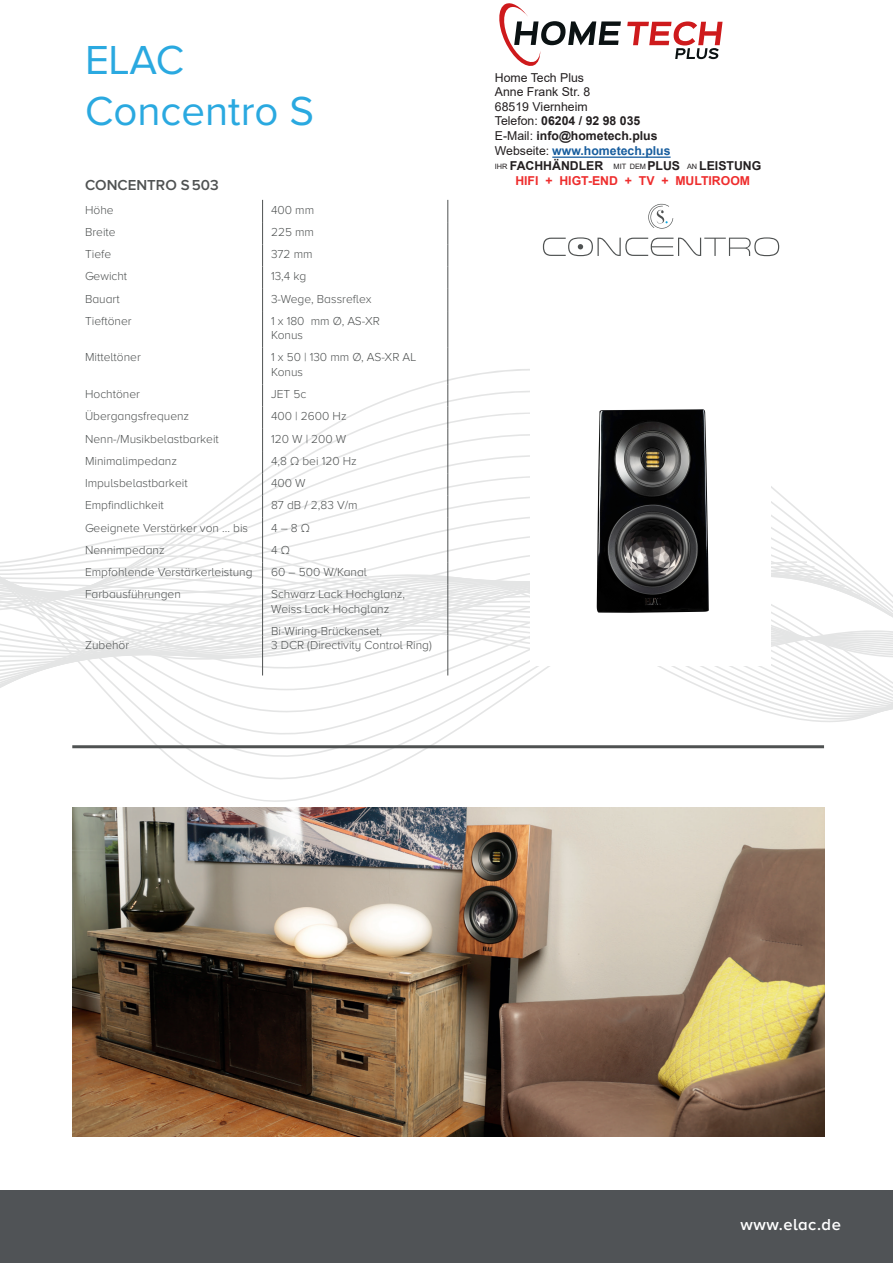
<style>
.page{position:relative;width:893px;height:1263px;background:#fff}
.page>*{position:absolute;margin:0;border:0;box-sizing:border-box;transform-origin:0 0}
.t1{font:42px/50.4px "Proxima Nova A";color:#2aa9e0}
.t2{font:600 16.5px "Proxima Nova A";letter-spacing:.03em;color:#fff}
.t3{font:600 15px "Proxima Nova A";color:#4f5252}
.t4{font:700 12.3px "Arial";color:#231f20}
.t5{font:12.3px "Arial";color:#231f20}
.t6{font:700 12.3px "Arial";color:#175d9e}
.t7{font:700 12.3px "Arial";color:#ee2d2d}
.t8{font:300 12px/22.2px "Proxima Nova A";color:#4f5252}
.s1{font-weight:400}
.s2{font-weight:400;color:#231f20}
.s3{font-weight:400;font-size:7.35px}
</style>
<div class="page">
<svg style="left:72px;top:748px;width:752px;height:22px"></svg>
<svg style="left:0;top:343px;width:893px;height:394px"></svg>
<svg style="left:0;top:440px;width:893px;height:225px"></svg>
<hr style="left:72px;top:745px;width:752px;height:3px;background:#4f5252">
<div style="left:0;top:1191px;width:893px;height:72px;background:#505356"></div>
<svg style="left:543px;top:237px;width:236px;height:19px"></svg>
<svg style="left:648px;top:203px;width:25px;height:26px"></svg>
<svg style="left:262px;top:200px;width:1px;height:111px"></svg>
<svg style="left:447px;top:200px;width:1px;height:111px"></svg>
<hr style="left:262px;top:311px;width:1px;height:37px;background:#4f5252">
<hr style="left:447px;top:311px;width:1px;height:37px;background:#4f5252">
<hr style="left:262px;top:348px;width:1px;height:36px;background:#4f5252">
<hr style="left:447px;top:348px;width:1px;height:36px;background:#4f5252">
<svg style="left:262px;top:384px;width:1px;height:200px"></svg>
<svg style="left:447px;top:384px;width:1px;height:200px"></svg>
<hr style="left:262px;top:584px;width:1px;height:51px;background:#4f5252">
<hr style="left:447px;top:584px;width:1px;height:51px;background:#4f5252">
<hr style="left:262px;top:635px;width:1px;height:40px;background:#4f5252">
<hr style="left:447px;top:635px;width:1px;height:40px;background:#4f5252">
<img style="left:72px;top:808px;width:752px;height:329px">
<img style="left:537px;top:343px;width:240px;height:331px">
<img style="left:530px;top:343px;width:240px;height:322px">
<svg style="left:499px;top:3px;width:122px;height:63px"></svg>
<svg style="left:627px;top:21px;width:95px;height:38px"></svg>
<hr style="left:552px;top:157px;width:119px;height:1px;background:#175d9e">
<h1 class="t1" style="left:85px;top:35px;width:230px">ELAC<br>Concentro S</h1>
<p class="t3" style="left:85px;top:177px;width:135px">CONCENTRO S 503</p>
<p class="t8" style="left:85px;top:198px;width:30px">Höhe</p>
<p class="t8" style="left:271px;top:198px;width:45px">400 mm</p>
<p class="t8" style="left:85px;top:221px;width:32px">Breite</p>
<p class="t8" style="left:271px;top:221px;width:44px">225 mm</p>
<p class="t8" style="left:85px;top:243px;width:28px">Tiefe</p>
<p class="t8" style="left:271px;top:243px;width:43px">372 mm</p>
<p class="t8" style="left:85px;top:265px;width:48px">Gewicht<br>Bauart<br>Tieftöner</p>
<p class="t8" style="left:85px;top:346px;width:57px">Mitteltöner</p>
<p class="t8" style="left:85px;top:383px;width:169px">Hochtöner<br>Übergangsfrequenz<br>Nenn-/Musikbelastbarkeit<br>Minimalimpedanz<br>Impulsbelastbarkeit<br>Empfindlichkeit<br>Geeignete Verstärker von ... bis<br>Nennimpedanz<br>Empfohlende Verstärkerleistung<br>Farbausführungen</p>
<p class="t8" style="left:271px;top:265px;width:110px">13,4 kg<br>3-Wege, Bassreflex<br>1 x 180 mm Ø, AS-XR</p>
<p class="t8" style="left:271px;top:324px;width:147px">Konus<br>1 x 50 | 130 mm Ø, AS-XR AL</p>
<p class="t8" style="left:271px;top:361px;width:136px">Konus<br>JET 5c<br>400 | 2600 Hz<br>120 W | 200 W<br>4,8 Ω bei 120 Hz<br>400 W<br>87 dB / 2,83 V/m<br>4 – 8 Ω<br>4 Ω<br>60 – 500 W/Kanal<br>Schwarz Lack Hochglanz,</p>
<p class="t8" style="left:271px;top:597px;width:120px">Weiss Lack Hochglanz<br>Bi-Wiring-Brückenset,</p>
<p class="t8" style="left:271px;top:634px;width:162px">3 DCR (Directivity Control Ring)</p>
<p class="t8" style="left:85px;top:634px;width:46px">Zubehör</p>
<p class="t5" style="left:495px;top:69px;width:91px">Home Tech Plus</p>
<p class="t5" style="left:495px;top:84px;width:97px">Anne Frank Str. 8</p>
<p class="t5" style="left:495px;top:98px;width:94px">68519 Viernheim</p>
<p class="t4" style="left:495px;top:112px;width:147px"><span class="s1">Telefon:</span> 06204 / 92 98 035</p>
<p class="t4" style="left:495px;top:127px;width:164px"><span class="s1">E-Mail:</span> info@hometech.plus</p>
<p class="t6" style="left:495px;top:142px;width:177px"><span class="s2">Webseite:</span> www.hometech.plus</p>
<p class="t4" style="left:495px;top:157px;width:268px"><span class="s3">IHR</span> FACHHÄNDLER <span class="s3">MIT DEM</span> PLUS <span class="s3">AN</span> LEISTUNG</p>
<p class="t7" style="left:515px;top:172px;width:236px">HIFI + HIGT-END + TV + MULTIROOM</p>
<h2 class="t2" style="left:741px;top:1215px;width:102px">www.elac.de</h2>
</div>
